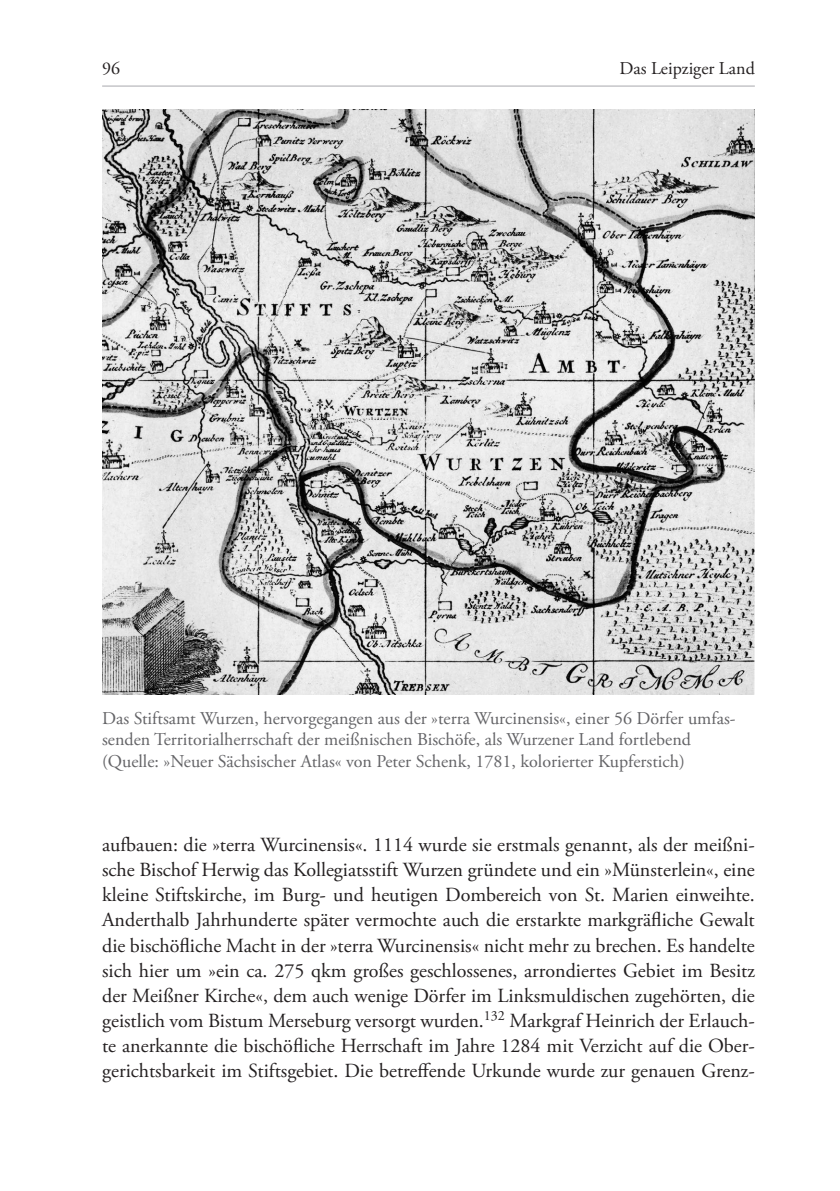
<style>
.page{position:relative;width:840px;height:1191px;background:#fff}
.page>*{position:absolute;margin:0;border:0;box-sizing:border-box;transform-origin:0 0}
.t1{font:20px/25px "Adobe Garamond Pro";color:#231f20;text-align:justify}
.t2{font:18px/21.6px "Adobe Garamond Pro";color:#636366}
.t3{font:18px "Adobe Garamond Pro";color:#231f20}
</style>
<div class="page">
<hr style="left:102px;top:86px;width:652px;height:1px;background:#a8a9ad">
<img style="left:102px;top:109px;width:652px;height:585px">
<p class="t3" style="left:102px;top:57px;width:19px">96</p>
<p class="t3" style="left:619px;top:57px;width:137px">Das Leipziger Land</p>
<p class="t2" style="left:102px;top:708px;width:634px">Das Stiftsamt Wurzen, hervorgegangen aus der »terra Wurcinensis«, einer 56 Dörfer umfas&shy;senden Territorialherrschaft der meißnischen Bischöfe, als Wurzener Land fortlebend (Quelle: »Neuer Sächsischer Atlas« von Peter Schenk, 1781, kolorierter Kupferstich)</p>
<p class="t1" style="left:102px;top:833px;width:654px">aufbauen: die »terra Wurcinensis«. 1114 wurde sie erstmals genannt, als der meißni&shy;sche Bischof Herwig das Kollegiatsstift Wurzen gründete und ein »Münsterlein«, eine kleine Stiftskirche, im Burg- und heutigen Dombereich von St. Marien einweihte.<br>Anderthalb Jahrhunderte später vermochte auch die erstarkte markgräfliche Gewalt die bischöfliche Macht in der »terra Wurcinensis« nicht mehr zu brechen. Es handelte sich hier um »ein ca. 275 qkm großes geschlossenes, arrondiertes Gebiet im Besitz der Meißner Kirche«, dem auch wenige Dörfer im Linksmuldischen zugehörten, die geistlich vom Bistum Merseburg versorgt wurden.<sup>132</sup> Markgraf Heinrich der Erlauch&shy;te anerkannte die bischöfliche Herrschaft im Jahre 1284 mit Verzicht auf die Ober&shy;gerichtsbarkeit im Stiftsgebiet. Die betreffende Urkunde wurde zur genauen Grenz-</p>
</div>
